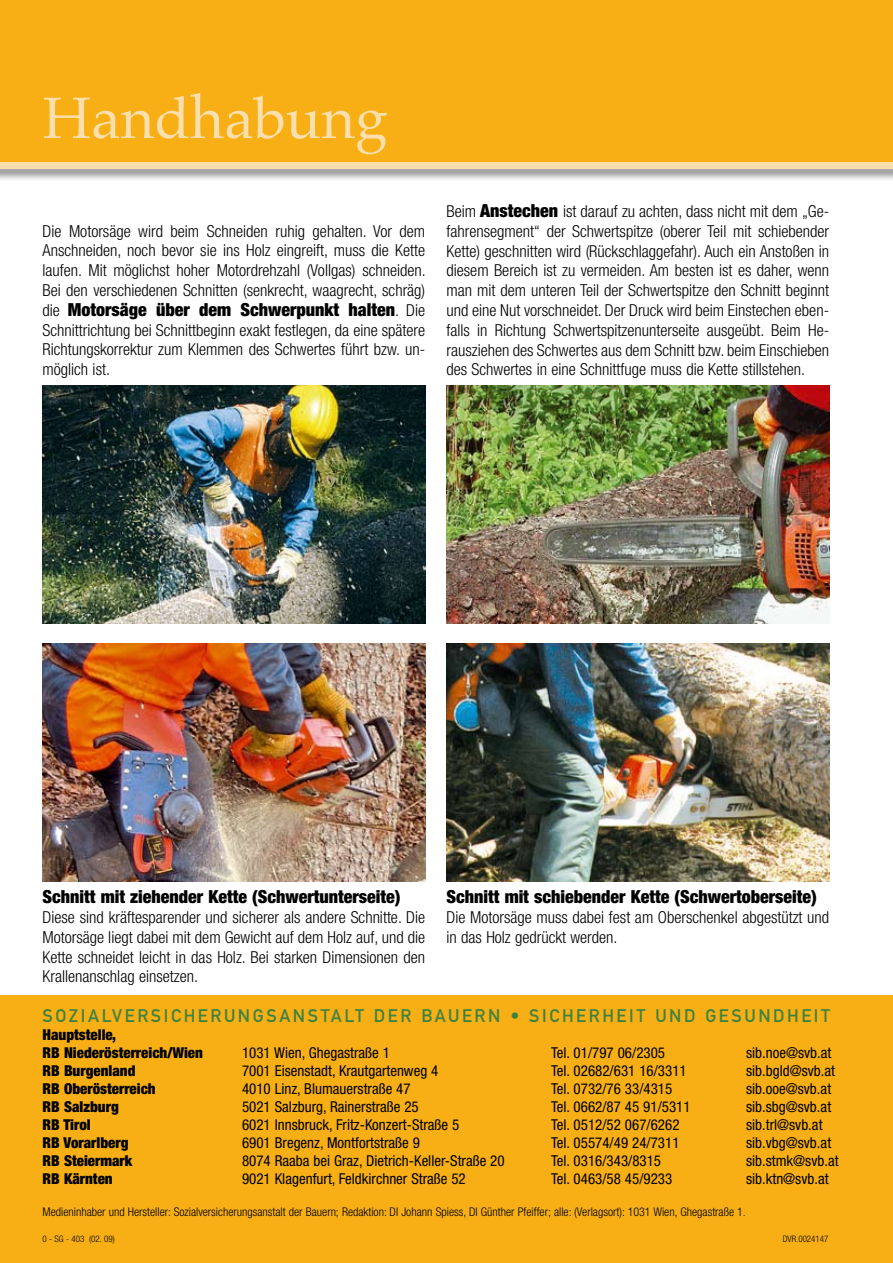
<style>
.page{position:relative;width:893px;height:1263px;background:#fff}
.page>*{position:absolute;margin:0;border:0;box-sizing:border-box;transform-origin:0 0}
.t1{font:58.5px "Palatino";color:#fcdfac}
.t2{font:900 condensed 18px "Helvetica Neue LT Std";color:#000}
.t3{font:18px "DIN Mittelschrift";letter-spacing:.145em;color:#3e8240}
.t4{font:300 condensed 16.5px/19.8px "Helvetica Neue LT Std";color:#000;text-align:justify}
.t5{font:condensed 15px "Helvetica Neue LT Std";color:#000}
.t6{font:900 condensed 15px/18px "Helvetica Neue LT Std";color:#000}
.t7{font:300 condensed 12px "Helvetica Neue LT Std";color:#000}
.t8{font:300 condensed 9px "Helvetica Neue LT Std";color:#000}
.s1{font-weight:300;font-size:16.5px}
.s2{font-weight:900;font-size:18px}
.s3{font-family:"Myriad Pro";font-stretch:normal}
</style>
<div class="page">
<div style="left:0;top:161px;width:893px;height:21px;background:#000;opacity:.5"></div>
<div style="left:0;top:162px;width:893px;height:7px;background:#fcdfac"></div>
<div style="left:0;top:0;width:893px;height:162px;background:#f7af15"></div>
<div style="left:0;top:995px;width:893px;height:268px;background:#f7af15"></div>
<img style="left:43px;top:385px;width:382px;height:239px">
<img style="left:446px;top:385px;width:383px;height:239px">
<img style="left:43px;top:644px;width:382px;height:238px">
<img style="left:446px;top:644px;width:383px;height:238px">
<h1 class="t1" style="left:43px;top:80px;width:347px">Handhabung</h1>
<p class="t4" style="left:43px;top:221px;width:385px">Die Motorsäge wird beim Schneiden ruhig gehalten. Vor dem Anschneiden, noch bevor sie ins Holz eingreift, muss die Kette laufen. Mit möglichst hoher Motordrehzahl (Vollgas) schneiden.<br>Bei den verschiedenen Schnitten (senkrecht, waagrecht, schräg)</p>
<p class="t2" style="left:43px;top:298px;width:384px"><span class="s1">die</span> Motorsäge über dem Schwerpunkt halten<span class="s1">. Die</span></p>
<p class="t4" style="left:43px;top:320px;width:384px">Schnittrichtung bei Schnittbeginn exakt festlegen, da eine spätere Richtungskorrektur zum Klemmen des Schwertes führt bzw. un&shy;möglich ist.</p>
<p class="t4" style="left:446px;top:201px;width:384px">Beim <span class="s2">Anstechen</span> ist darauf zu achten, dass nicht mit dem „Ge&shy;fahrensegment“ der Schwertspitze (oberer Teil mit schiebender Kette) geschnitten wird (Rückschlaggefahr). Auch ein Anstoßen in diesem Bereich ist zu vermeiden. Am besten ist es daher, wenn man mit dem unteren Teil der Schwertspitze den Schnitt beginnt und eine Nut vorschneidet. Der Druck wird beim Einstechen eben&shy;falls in Richtung Schwertspitzenunterseite ausgeübt. Beim He&shy;rausziehen des Schwertes aus dem Schnitt bzw. beim Einschieben des Schwertes in eine Schnittfuge muss die Kette stillstehen.</p>
<p class="t2" style="left:43px;top:886px;width:359px">Schnitt mit ziehender Kette (Schwertunterseite)</p>
<p class="t4" style="left:43px;top:907px;width:384px">Diese sind kräftesparender und sicherer als andere Schnitte. Die Motorsäge liegt dabei mit dem Gewicht auf dem Holz auf, und die Kette schneidet leicht in das Holz. Bei starken Dimensionen den Krallenanschlag einsetzen.</p>
<p class="t2" style="left:446px;top:886px;width:372px">Schnitt mit schiebender Kette (Schwertoberseite)</p>
<p class="t4" style="left:446px;top:907px;width:384px">Die Motorsäge muss dabei fest am Oberschenkel abgestützt und in das Holz gedrückt werden.</p>
<p class="t3" style="left:43px;top:1005px;width:789px">SOZIALVERSICHERUNGSANSTALT DER BAUERN • SICHERHEIT UND GESUNDHEIT</p>
<p class="t6" style="left:43px;top:1026px;width:162px">Hauptstelle,<br>RB Niederösterreich/Wien</p>
<p class="t5" style="left:242px;top:1044px;width:149px">1031 Wien, Ghegastraße 1</p>
<p class="t5" style="left:551px;top:1044px;width:116px">Tel. 01/797 06/2305</p>
<p class="t5" style="left:746px;top:1044px;width:87px">sib.noe@svb.at</p>
<p class="t6" style="left:43px;top:1062px;width:94px">RB Burgenland</p>
<p class="t5" style="left:242px;top:1062px;width:198px">7001 Eisenstadt, Krautgartenweg 4</p>
<p class="t5" style="left:551px;top:1062px;width:137px">Tel. 02682/631 16/3311</p>
<p class="t5" style="left:746px;top:1062px;width:91px">sib.bgld@svb.at</p>
<p class="t6" style="left:43px;top:1080px;width:115px">RB Oberösterreich</p>
<p class="t5" style="left:242px;top:1080px;width:170px">4010 Linz, Blumauerstraße 47</p>
<p class="t5" style="left:551px;top:1080px;width:123px">Tel. 0732/76 33/4315</p>
<p class="t5" style="left:746px;top:1080px;width:87px">sib.ooe@svb.at</p>
<p class="t6" style="left:43px;top:1098px;width:78px">RB Salzburg</p>
<p class="t5" style="left:242px;top:1098px;width:178px">5021 Salzburg, Rainerstraße 25</p>
<p class="t5" style="left:551px;top:1098px;width:141px">Tel. 0662/87 45 91/5311</p>
<p class="t5" style="left:746px;top:1098px;width:87px">sib.sbg@svb.at</p>
<p class="t6" style="left:43px;top:1116px;width:50px">RB Tirol</p>
<p class="t5" style="left:242px;top:1116px;width:219px">6021 Innsbruck, Fritz-Konzert-Straße 5</p>
<p class="t5" style="left:551px;top:1116px;width:130px">Tel. 0512/52 067/6262</p>
<p class="t5" style="left:746px;top:1116px;width:78px">sib.trl@svb.at</p>
<p class="t6" style="left:43px;top:1134px;width:88px">RB Vorarlberg</p>
<p class="t5" style="left:242px;top:1134px;width:179px">6901 Bregenz, Montfortstraße 9</p>
<p class="t5" style="left:551px;top:1134px;width:130px">Tel. 05574/49 24/7311</p>
<p class="t5" style="left:746px;top:1134px;width:87px">sib.vbg@svb.at</p>
<p class="t6" style="left:43px;top:1152px;width:91px">RB Steiermark</p>
<p class="t5" style="left:242px;top:1152px;width:264px">8074 Raaba bei Graz, Dietrich-Keller-Straße 20</p>
<p class="t5" style="left:551px;top:1152px;width:112px">Tel. 0316/343/8315</p>
<p class="t5" style="left:746px;top:1152px;width:94px">sib.stmk@svb.at</p>
<p class="t6" style="left:43px;top:1170px;width:72px">RB Kärnten</p>
<p class="t5" style="left:242px;top:1170px;width:225px">9021 Klagenfurt, Feldkirchner Straße 52</p>
<p class="t5" style="left:551px;top:1170px;width:123px">Tel. 0463/58 45/9233</p>
<p class="t5" style="left:746px;top:1170px;width:84px">sib.ktn@svb.at</p>
<p class="t7" style="left:43px;top:1205px;width:704px">Medieninhaber und Hersteller: Sozialversicherungsanstalt der Bauern; Redaktion: DI Johann Spiess, DI Günther Pfeiffer; alle: (Verlagsort): 1031 Wien, Ghegastraße 1<span class="s3">.</span></p>
<p class="t8" style="left:43px;top:1233px;width:74px">0 - SG - 403 (02. 09)</p>
<p class="t8" style="left:783px;top:1233px;width:47px">DVR.0024147</p>
</div>
